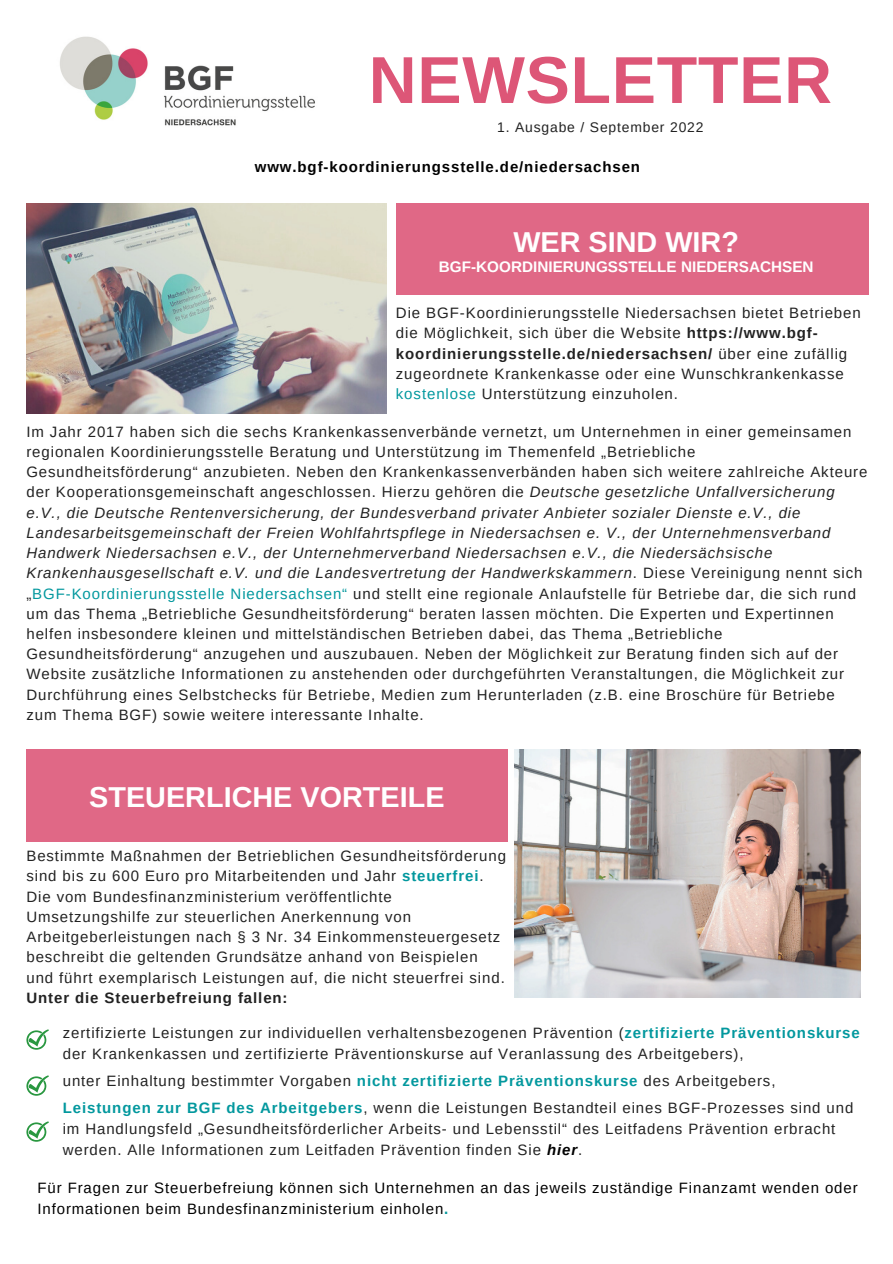
<style>
.page{position:relative;width:893px;height:1264px;background:#fff}
.page>*{position:absolute;margin:0;border:0;box-sizing:border-box;transform-origin:0 0}
.t1{font:700 66.3px "Arimo";letter-spacing:.01em;color:#d94368}
.t2{font:700 28.8px "Arimo";color:#fff}
.t3{font:700 15.3px "Arimo";color:#fff}
.t4{font:15px/20.2px "Arimo";letter-spacing:.06em;color:#222}
.t5{font:15px/21px "Arimo";letter-spacing:.06em;color:#000}
.t6{font:700 15px "Arimo";letter-spacing:.06em;color:#000}
.t7{font:700 15px "Arimo";letter-spacing:.06em;color:#222}
.t8{font:13.95px "Arimo";letter-spacing:.06em;color:#222}
.s1{font-weight:700}
.s2{color:#03989e}
.s3{font-style:italic}
.s4{font-weight:700;color:#03989e}
.s5{font-weight:700;font-style:italic;color:#000}
</style>
<div class="page">
<img style="left:514px;top:749px;width:346px;height:248px">
<div style="left:26px;top:749px;width:482px;height:93px;background:#e06886"></div>
<div style="left:396px;top:204px;width:472px;height:91px;background:#e06886"></div>
<svg style="left:26px;top:1075px;width:23px;height:20px"></svg>
<svg style="left:26px;top:1121px;width:23px;height:20px"></svg>
<svg style="left:26px;top:1029px;width:23px;height:20px"></svg>
<img style="left:60px;top:36px;width:255px;height:90px">
<img style="left:26px;top:204px;width:360px;height:209px">
<h1 class="t1" style="left:368px;top:43px;width:465px">NEWSLETTER</h1>
<p class="t8" style="left:497px;top:119px;width:208px">1. Ausgabe / September 2022</p>
<p class="t6" style="left:255px;top:158px;width:387px">www.bgf-koordinierungsstelle.de/niedersachsen</p>
<h2 class="t2" style="left:513px;top:225px;width:227px">WER SIND WIR?</h2>
<p class="t3" style="left:439px;top:258px;width:376px">BGF-KOORDINIERUNGSSTELLE NIEDERSACHSEN</p>
<p class="t4" style="left:396px;top:303px;width:466px">Die BGF-Koordinierungsstelle Niedersachsen bietet Betrieben die Möglichkeit, sich über die Website <span class="s1">https://www.bgf&shy;koordinierungsstelle.de/niedersachsen/</span> über eine zufällig zugeordnete Krankenkasse oder eine Wunschkrankenkasse <span class="s2">kostenlose</span> Unterstützung einzuholen.</p>
<p class="t4" style="left:26px;top:421px;width:842px">Im Jahr 2017 haben sich die sechs Krankenkassenverbände vernetzt, um Unternehmen in einer gemeinsamen regionalen Koordinierungsstelle Beratung und Unterstützung im Themenfeld „Betriebliche Gesundheitsförderung“ anzubieten. Neben den Krankenkassenverbänden haben sich weitere zahlreiche Akteure der Kooperationsgemeinschaft angeschlossen. Hierzu gehören die <span class="s3">Deutsche gesetzliche Unfallversicherung e.V., die Deutsche Rentenversicherung, der Bundesverband privater Anbieter sozialer Dienste e.V., die Landesarbeitsgemeinschaft der Freien Wohlfahrtspflege in Niedersachsen e. V., der Unternehmensverband Handwerk Niedersachsen e.V., der Unternehmerverband Niedersachsen e.V., die Niedersächsische Krankenhausgesellschaft e.V. und die Landesvertretung der Handwerkskammern</span>. Diese Vereinigung nennt sich „<span class="s2">BGF-Koordinierungsstelle Niedersachsen“</span> und stellt eine regionale Anlaufstelle für Betriebe dar, die sich rund um das Thema „Betriebliche Gesundheitsförderung“ beraten lassen möchten. Die Experten und Expertinnen helfen insbesondere kleinen und mittelständischen Betrieben dabei, das Thema „Betriebliche Gesundheitsförderung“ anzugehen und auszubauen. Neben der Möglichkeit zur Beratung finden sich auf der Website zusätzliche Informationen zu anstehenden oder durchgeführten Veranstaltungen, die Möglichkeit zur Durchführung eines Selbstchecks für Betriebe, Medien zum Herunterladen (z.B. eine Broschüre für Betriebe zum Thema BGF) sowie weitere interessante Inhalte.</p>
<h2 class="t2" style="left:89px;top:781px;width:357px">STEUERLICHE VORTEILE</h2>
<p class="t4" style="left:26px;top:845px;width:481px">Bestimmte Maßnahmen der Betrieblichen Gesundheitsförderung sind bis zu 600 Euro pro Mitarbeitenden und Jahr <span class="s4">steuerfrei</span>.<br>Die vom Bundesfinanzministerium veröffentlichte Umsetzungshilfe zur steuerlichen Anerkennung von Arbeitgeberleistungen nach § 3 Nr. 34 Einkommensteuergesetz beschreibt die geltenden Grundsätze anhand von Beispielen und führt exemplarisch Leistungen auf, die nicht steuerfrei sind.</p>
<p class="t7" style="left:26px;top:989px;width:263px">Unter die Steuerbefreiung fallen:</p>
<p class="t4" style="left:63px;top:1022px;width:798px;line-height:21px">zertifizierte Leistungen zur individuellen verhaltensbezogenen Prävention (<span class="s4">zertifizierte Präventionskurse </span>der Krankenkassen und zertifizierte Präventionskurse auf Veranlassung des Arbeitgebers),</p>
<p class="t4" style="left:63px;top:1067px;width:792px;line-height:27px">unter Einhaltung bestimmter Vorgaben <span class="s4">nicht zertifizierte Präventionskurse</span> des Arbeitgebers,<br><span class="s4">Leistungen zur BGF des Arbeitgebers</span>, wenn die Leistungen Bestandteil eines BGF-Prozesses sind und</p>
<p class="t4" style="left:63px;top:1118px;width:774px;line-height:21px">im Handlungsfeld „Gesundheitsförderlicher Arbeits- und Lebensstil“ des Leitfadens Prävention erbracht werden. Alle Informationen zum Leitfaden Prävention finden Sie <span class="s5">hier</span>.</p>
<p class="t5" style="left:37px;top:1176px;width:821px">Für Fragen zur Steuerbefreiung können sich Unternehmen an das jeweils zuständige Finanzamt wenden oder<br>Informationen beim Bundesfinanzministerium einholen<span class="s4">.</span></p>
</div>
